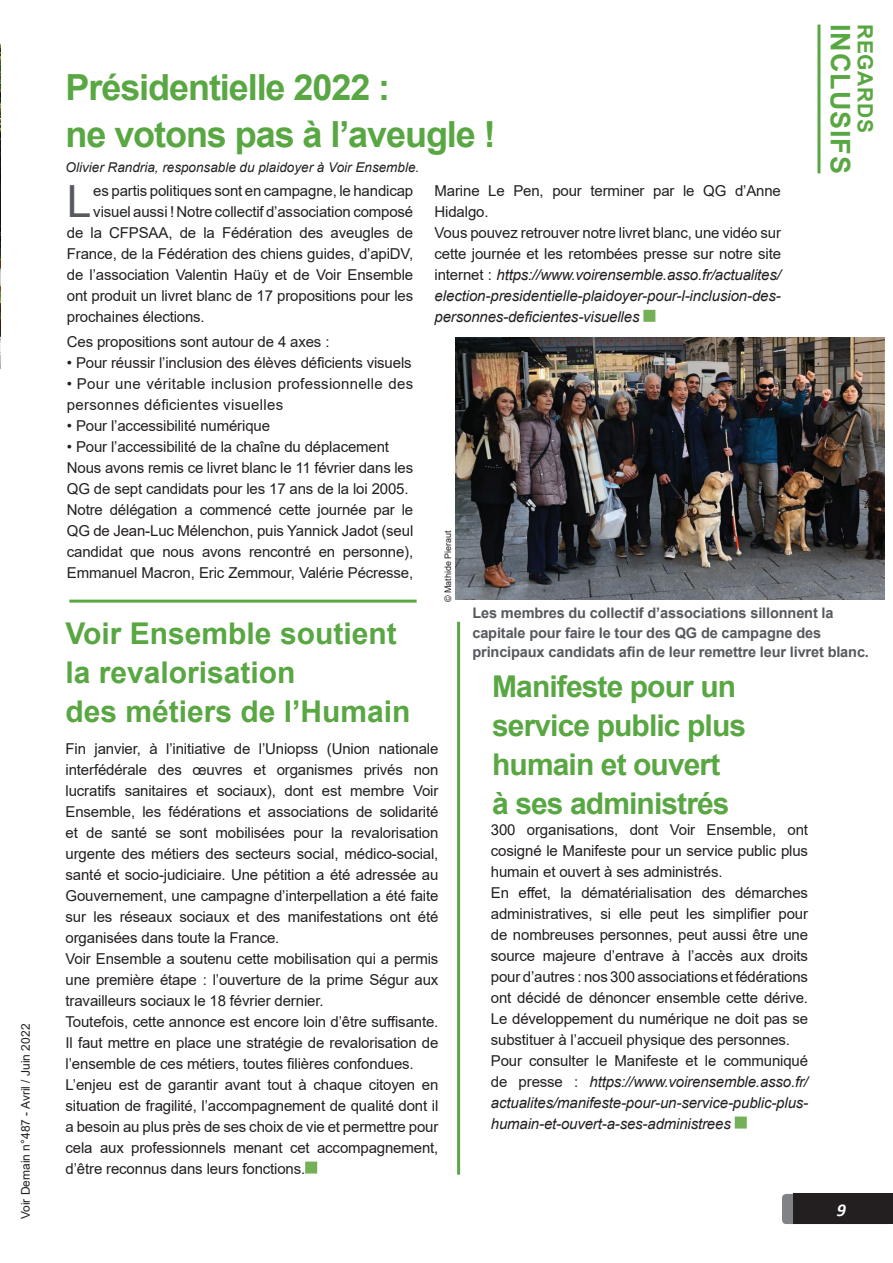
<style>
.page{position:relative;width:893px;height:1263px;background:#fff}
.page>*{position:absolute;margin:0;border:0;box-sizing:border-box;transform-origin:0 0}
.t1{font:44.4px "Arial";color:#56595e}
.t2{font:700 36px/46.2px "Arial";letter-spacing:-.03em;color:#59a743}
.t3{font:700 30px/39px "Arial";letter-spacing:-.03em;color:#59a743}
.t4{font:700 30px/39px "Arial";color:#59a743}
.t5{font:700 27px "Arial";letter-spacing:.035em;color:#59a743}
.t6{font:700 21px "Arial";letter-spacing:.035em;color:#59a743}
.t7{font:italic 700 18px "Calibri";color:#fff}
.t8{font:15px/21px "Arial";letter-spacing:-.01em;color:#231f20}
.t9{font:15px/21px "Arial";letter-spacing:.02em;color:#231f20}
.t10{font:700 14.55px/19.5px "Arial";letter-spacing:-.01em;color:#56595e}
.t11{font:italic 13.5px "Arial";color:#231f20}
.t12{font:12px "Arial";color:#231f20}
.t13{font:9px "Arial";color:#231f20}
.s1{font-style:italic}
</style>
<div class="page">
<div style="left:782px;top:1194px;width:110px;height:30px;background:#808285;border-radius:4px"></div>
<div style="left:794px;top:1194px;width:99px;height:30px;background:#231f20"></div>
<hr style="left:817px;top:25px;width:3px;height:148px;background:#59a743">
<hr style="left:69px;top:600px;width:348px;height:3px;background:#59a743">
<div style="left:643px;top:310px;width:12px;height:12px;background:#74b057;border:1px solid #74b057"></div>
<img style="left:455px;top:338px;width:430px;height:262px">
<div style="left:305px;top:1161px;width:12px;height:12px;background:#74b057;border:1px solid #74b057"></div>
<div style="left:735px;top:1116px;width:12px;height:12px;background:#74b057;border:1px solid #74b057"></div>
<hr style="left:457px;top:622px;width:3px;height:553px;background:#59a743">
<img style="left:0;top:45px;width:1px;height:324px">
<p class="t12" style="left:18px;top:1219px;width:197px;rotate:-90deg">Voir Demain n°487 - Avril / Juin 2022</p>
<h2 class="t2" style="left:66px;top:65px;width:432px">Présidentielle 2022 :<br>ne votons pas à l’aveugle !</h2>
<p class="t11" style="left:66px;top:158px;width:355px">Olivier Randria, responsable du plaidoyer à Voir Ensemble.</p>
<h1 class="t1" style="left:67px;top:171px;width:26px">L</h1>
<p class="t8" style="left:93px;top:180px;width:321px">es partis politiques sont en campagne, le handicap</p>
<p class="t8" style="left:93px;top:201px;width:321px">visuel aussi ! Notre collectif d’association composé</p>
<p class="t8" style="left:67px;top:222px;width:348px">de la CFPSAA, de la Fédération des aveugles de</p>
<p class="t8" style="left:67px;top:243px;width:348px">France, de la Fédération des chiens guides, d’apiDV,</p>
<p class="t8" style="left:67px;top:264px;width:348px">de l’association Valentin Haüy et de Voir Ensemble</p>
<p class="t8" style="left:67px;top:285px;width:348px">ont produit un livret blanc de 17 propositions pour les</p>
<p class="t8" style="left:67px;top:306px;width:139px">prochaines élections.</p>
<p class="t8" style="left:67px;top:331px;width:264px">Ces propositions sont autour de 4 axes :</p>
<p class="t8" style="left:67px;top:352px;width:346px">• Pour réussir l’inclusion des élèves déficients visuels</p>
<p class="t9" style="left:67px;top:373px;width:348px">• Pour une véritable inclusion professionnelle des personnes déficientes visuelles</p>
<p class="t8" style="left:67px;top:415px;width:205px">• Pour l’accessibilité numérique</p>
<p class="t8" style="left:67px;top:436px;width:348px">• Pour l’accessibilité de la chaîne du déplacement Nous avons remis ce livret blanc le 11 février dans les QG de sept candidats pour les 17 ans de la loi 2005.<br>Notre délégation a commencé cette journée par le QG de Jean-Luc Mélenchon, puis Yannick Jadot (seul candidat que nous avons rencontré en personne), Emmanuel Macron, Eric Zemmour, Valérie Pécresse,</p>
<p class="t8" style="left:435px;top:180px;width:348px">Marine Le Pen, pour terminer par le QG d’Anne Hidalgo.<br>Vous pouvez retrouver notre livret blanc, une vidéo sur cette journée et les retombées presse sur notre site internet : <span class="s1">https://www.voirensemble.asso.fr/actualites/ election-presidentielle-plaidoyer-pour-l-inclusion-des&shy;personnes-deficientes-visuelles</span></p>
<p class="t13" style="left:442px;top:602px;width:74px;rotate:-90deg">© Mathide Pieraut</p>
<h3 class="t5" style="left:859px;top:24px;width:152px;rotate:90deg">inclusifs</h3>
<h3 class="t6" style="left:880px;top:24px;width:111px;rotate:90deg">regards</h3>
<h3 class="t4" style="left:65px;top:614px;width:347px">Voir Ensemble soutient la revalorisation<br>des métiers de l’Humain</h3>
<p class="t8" style="left:66px;top:738px;width:374px">Fin janvier, à l’initiative de l’Uniopss (Union nationale interfédérale des œuvres et organismes privés non lucratifs sanitaires et sociaux), dont est membre Voir Ensemble, les fédérations et associations de solidarité et de santé se sont mobilisées pour la revalorisation urgente des métiers des secteurs social, médico-social, santé et socio-judiciaire. Une pétition a été adressée au Gouvernement, une campagne d’interpellation a été faite sur les réseaux sociaux et des manifestations ont été organisées dans toute la France.<br>Voir Ensemble a soutenu cette mobilisation qui a permis une première étape : l’ouverture de la prime Ségur aux travailleurs sociaux le 18 février dernier.<br>Toutefois, cette annonce est encore loin d’être suffisante.<br>Il faut mettre en place une stratégie de revalorisation de l’ensemble de ces métiers, toutes filières confondues.<br>L’enjeu est de garantir avant tout à chaque citoyen en situation de fragilité, l’accompagnement de qualité dont il a besoin au plus près de ses choix de vie et permettre pour cela aux professionnels menant cet accompagnement, d’être reconnus dans leurs fonctions.</p>
<p class="t10" style="left:472px;top:603px;width:398px">Les membres du collectif d’associations sillonnent la capitale pour faire le tour des QG de campagne des principaux candidats afin de leur remettre leur livret blanc.</p>
<h3 class="t3" style="left:492px;top:667px;width:255px">Manifeste pour un service public plus humain et ouvert<br>à ses administrés</h3>
<p class="t8" style="left:491px;top:819px;width:319px">300 organisations, dont Voir Ensemble, ont cosigné le Manifeste pour un service public plus humain et ouvert à ses administrés.<br>En effet, la dématérialisation des démarches administratives, si elle peut les simplifier pour de nombreuses personnes, peut aussi être une source majeure d’entrave à l’accès aux droits pour d’autres : nos 300 associations et fédérations ont décidé de dénoncer ensemble cette dérive.<br>Le développement du numérique ne doit pas se substituer à l’accueil physique des personnes.<br>Pour consulter le Manifeste et le communiqué de presse : <span class="s1">https://www.voirensemble.asso.fr/ actualites/manifeste-pour-un-service-public-plus&shy;humain-et-ouvert-a-ses-administrees</span></p>
<p class="t7" style="left:837px;top:1197px;width:11px">9</p>
</div>
